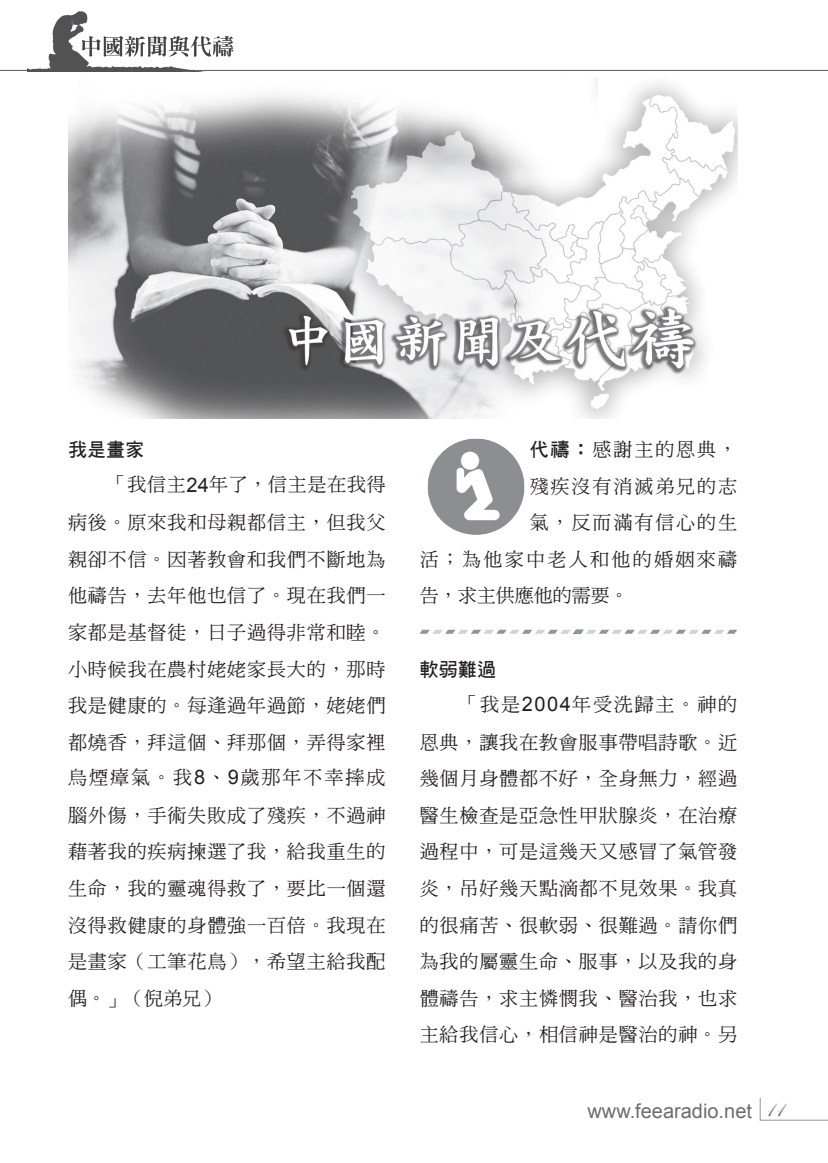
<style>
.page{position:relative;width:828px;height:1163px;background:#fff}
.page>*{position:absolute;margin:0;border:0;box-sizing:border-box;transform-origin:0 0}
.t1{font:20px "Arial";color:#6c6d70}
.C1內文_黑體{font:19px/36.6px "DF Ming Md HK BF";letter-spacing:.045em;color:#231f20;text-align:justify}
.C1內文_黑體-2{font:19px "DF Ming Md HK BF";letter-spacing:.1em;color:#231f20}
.C1內文_黑體-3{font:19px "DF Ming Md HK BF";letter-spacing:.12em;color:#231f20}
.C1內文_黑體-4{font:19px "DF Ming Md HK BF";color:#231f20}
.C1內文_黑體-5{font:19px "DF Hei Bd HK BF";color:#231f20}
.s1{font-family:"Arial";font-size:20px}
.s2{font-family:"DF Hei Bd HK BF"}
.s3{font-family:"Edwardian Script ITC";font-size:24px}
</style>
<div class="page">
<svg style="left:759px;top:1098px;width:69px;height:22px"></svg>
<hr style="left:0;top:70px;width:828px;height:1px;background:#57585a">
<img style="left:427px;top:438px;width:98px;height:97px">
<svg style="left:420px;top:629px;width:317px;height:4px"></svg>
<img style="left:68px;top:78px;width:669px;height:340px">
<img style="left:27px;top:11px;width:241px;height:60px">
<p class="C1內文_黑體-5" style="left:68px;top:439px;width:77px">我是畫家</p>
<p class="C1內文_黑體" style="left:68px;top:466px;width:319px;text-indent:40px">「我信主<span class="s1">24</span>年了，信主是在我得病後。原來我和母親都信主，但我父親卻不信。因著教會和我們不斷地為他禱告，去年他也信了。現在我們一家都是基督徒，日子過得非常和睦。小時候我在農村姥姥家長大的，那時我是健康的。每逢過年過節，姥姥們都燒香，拜這個、拜那個，弄得家裡烏煙瘴氣。我<span class="s1">8</span>、<span class="s1">9</span>歲那年不幸摔成</p>
<p class="C1內文_黑體" style="left:68px;top:796px;width:319px">腦外傷，手術失敗成了殘疾，不過神藉著我的疾病揀選了我，給我重生的生命，我的靈魂得救了，要比一個還沒得救健康的身體強一百倍。我現在是畫家（工筆花鳥），希望主給我配偶。」（倪弟兄）</p>
<p class="C1內文_黑體" style="left:529px;top:431px;width:209px"><span class="s2">代禱：</span>感謝主的恩典，</p>
<p class="C1內文_黑體-2" style="left:529px;top:476px;width:209px">殘疾沒有消滅弟兄的志</p>
<p class="C1內文_黑體-2" style="left:529px;top:513px;width:209px">氣，反而滿有信心的生</p>
<p class="C1內文_黑體-3" style="left:420px;top:549px;width:319px">活；為他家中老人和他的婚姻來禱</p>
<p class="C1內文_黑體-4" style="left:420px;top:586px;width:210px">告，求主供應他的需要。</p>
<p class="C1內文_黑體-5" style="left:420px;top:659px;width:77px">軟弱難過</p>
<p class="C1內文_黑體" style="left:420px;top:685px;width:319px;text-indent:40px">「我是<span class="s1">2004</span>年受洗歸主。神的恩典，讓我在教會服事帶唱詩歌。近幾個月身體都不好，全身無力，經過醫生檢查是亞急性甲狀腺炎，在治療過程中，可是這幾天又感冒了氣管發炎，吊好幾天點滴都不見效果。我真的很痛苦、很軟弱、很難過。請你們為我的屬靈生命、服事，以及我的身體禱告，求主憐憫我、醫治我，也求主給我信心，相信神是醫治的神。另</p>
<p class="t1" style="left:587px;top:1097px;width:198px">www.feearadio.net <span class="s3">11</span></p>
</div>
